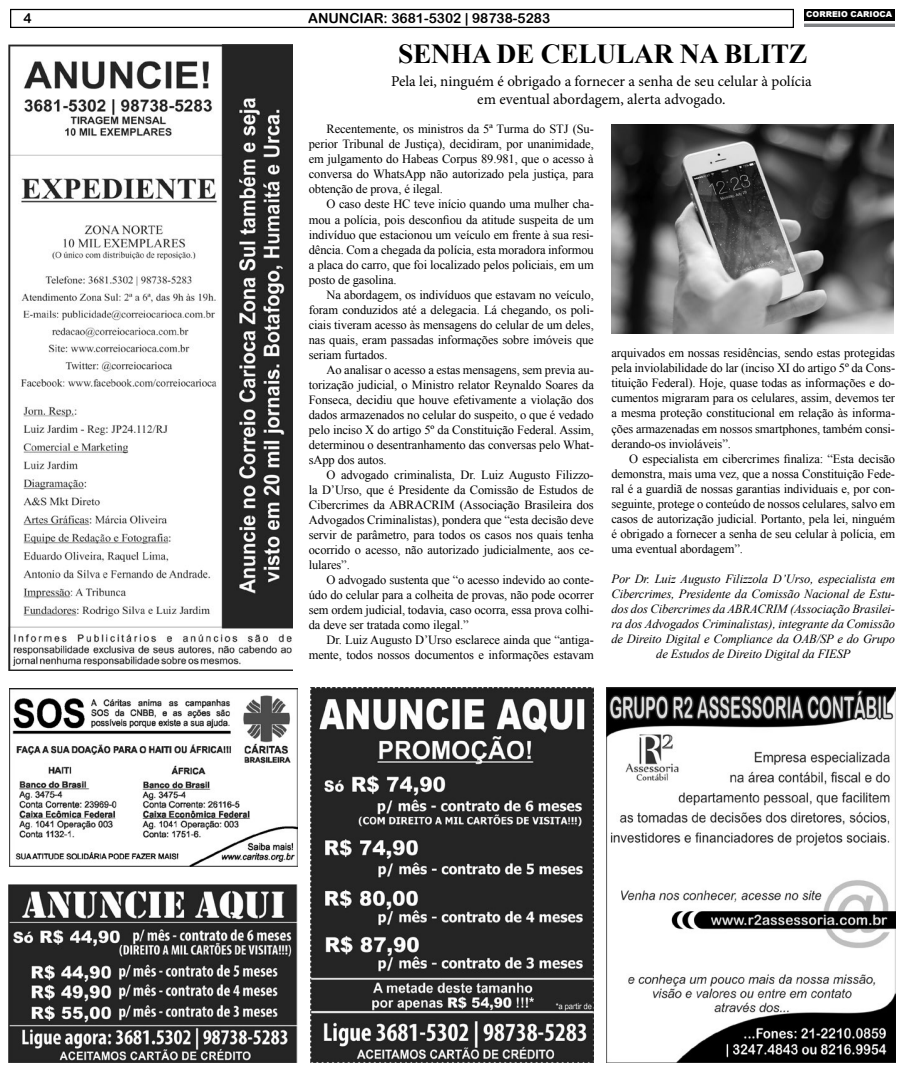
<style>
.page{position:relative;width:904px;height:1071px;background:#fff}
.page>*{position:absolute;margin:0;border:0;box-sizing:border-box;transform-origin:0 0}
.t1{font:700 27.5px "Times New Roman";letter-spacing:-.01em;color:#000}
.t2{font:15px/18px "Minion Pro";color:#000;text-align:center}
.t3{font:13.75px "Arial Rounded MT Bold";color:#000}
.t4{font:12.5px/15px "Times New Roman";letter-spacing:-.01em;color:#000;text-align:justify}
.t5{font:italic 12.5px/15px "Times New Roman";letter-spacing:-.01em;color:#000;text-align:center}
</style>
<div class="page">
<div style="left:10px;top:9px;width:784px;height:19px;border:1px solid #000"></div>
<div style="left:804px;top:9px;width:90px;height:13px;background:#000"></div>
<hr style="left:804px;top:23px;width:90px;height:4px;background:#808285">
<div style="left:804px;top:21px;width:91px;height:3px;border:1px solid #fff"></div>
<img style="left:9px;top:45px;width:283px;height:625px">
<img style="left:9px;top:884px;width:289px;height:177px">
<img style="left:310px;top:687px;width:283px;height:374px">
<img style="left:10px;top:688px;width:288px;height:178px">
<img style="left:607px;top:687px;width:288px;height:374px">
<img style="left:611px;top:125px;width:282px;height:209px">
<p class="t3" style="left:23px;top:10px;width:10px">4</p>
<p class="t3" style="left:308px;top:10px;width:243px">ANUNCIAR: 3681-5302 | 98738-5283</p>
<h1 class="t1" style="left:398px;top:35px;width:411px">SENHA DE CELULAR NA BLITZ</h1>
<p class="t2" style="left:391px;top:72px;width:422px">Pela lei, ninguém é obrigado a fornecer a senha de seu celular à polícia em eventual abordagem, alerta advogado.</p>
<p class="t4" style="left:309px;top:121px;width:286px;text-indent:18px">Recentemente, os ministros da 5ª Turma do STJ (Su&shy;perior Tribunal de Justiça), decidiram, por unanimidade, em julgamento do Habeas Corpus 89.981, que o acesso à conversa do WhatsApp não autorizado pela justiça, para obtenção de prova, é ilegal.</p>
<p class="t4" style="left:309px;top:196px;width:286px;text-indent:18px">O caso deste HC teve início quando uma mulher cha&shy;mou a polícia, pois desconfiou da atitude suspeita de um indivíduo que estacionou um veículo em frente à sua resi&shy;dência. Com a chegada da polícia, esta moradora informou a placa do carro, que foi localizado pelos policiais, em um posto de gasolina.</p>
<p class="t4" style="left:309px;top:286px;width:286px;text-indent:18px">Na abordagem, os indivíduos que estavam no veículo, foram conduzidos até a delegacia. Lá chegando, os poli&shy;ciais tiveram acesso às mensagens do celular de um deles, nas quais, eram passadas informações sobre imóveis que seriam furtados.</p>
<p class="t4" style="left:309px;top:361px;width:286px;text-indent:18px">Ao analisar o acesso a estas mensagens, sem previa au&shy;torização judicial, o Ministro relator Reynaldo Soares da Fonseca, decidiu que houve efetivamente a violação dos dados armazenados no celular do suspeito, o que é vedado pelo inciso X do artigo 5º da Constituição Federal. Assim, determinou o desentranhamento das conversas pelo What&shy;sApp dos autos.</p>
<p class="t4" style="left:309px;top:466px;width:286px;text-indent:18px">O advogado criminalista, Dr. Luiz Augusto Filizzo&shy;la D’Urso, que é Presidente da Comissão de Estudos de Cibercrimes da ABRACRIM (Associação Brasileira dos Advogados Criminalistas), pondera que “esta decisão deve servir de parâmetro, para todos os casos nos quais tenha ocorrido o acesso, não autorizado judicialmente, aos ce&shy;lulares”.</p>
<p class="t4" style="left:309px;top:571px;width:286px;text-indent:18px">O advogado sustenta que “o acesso indevido ao conte&shy;údo do celular para a colheita de provas, não pode ocorrer sem ordem judicial, todavia, caso ocorra, essa prova colhi&shy;da deve ser tratada como ilegal.”</p>
<p class="t4" style="left:309px;top:631px;width:286px;text-align:right">Dr. Luiz Augusto D’Urso esclarece ainda que “antiga&shy;mente, todos nossos documentos e informações estavam</p>
<p class="t4" style="left:611px;top:345px;width:285px">arquivados em nossas residências, sendo estas protegidas pela inviolabilidade do lar (inciso XI do artigo 5º da Cons&shy;tituição Federal). Hoje, quase todas as informações e do&shy;cumentos migraram para os celulares, assim, devemos ter a mesma proteção constitucional em relação às informa&shy;ções armazenadas em nossos smartphones, também consi&shy;derando-os invioláveis”.</p>
<p class="t4" style="left:611px;top:450px;width:285px;text-indent:18px">O especialista em cibercrimes finaliza: “Esta decisão demonstra, mais uma vez, que a nossa Constituição Fede&shy;ral é a guardiã de nossas garantias individuais e, por con&shy;seguinte, protege o conteúdo de nossos celulares, salvo em casos de autorização judicial. Portanto, pela lei, ninguém é obrigado a fornecer a senha de seu celular à polícia, em uma eventual abordagem”.</p>
<p class="t5" style="left:611px;top:570px;width:285px">Por Dr. Luiz Augusto Filizzola D’Urso, especialista em Cibercrimes, Presidente da Comissão Nacional de Estu&shy;dos dos Cibercrimes da ABRACRIM (Associação Brasilei&shy;ra dos Advogados Criminalistas), integrante da Comissão de Direito Digital e Compliance da OAB/SP e do Grupo de Estudos de Direito Digital da FIESP</p>
</div>
